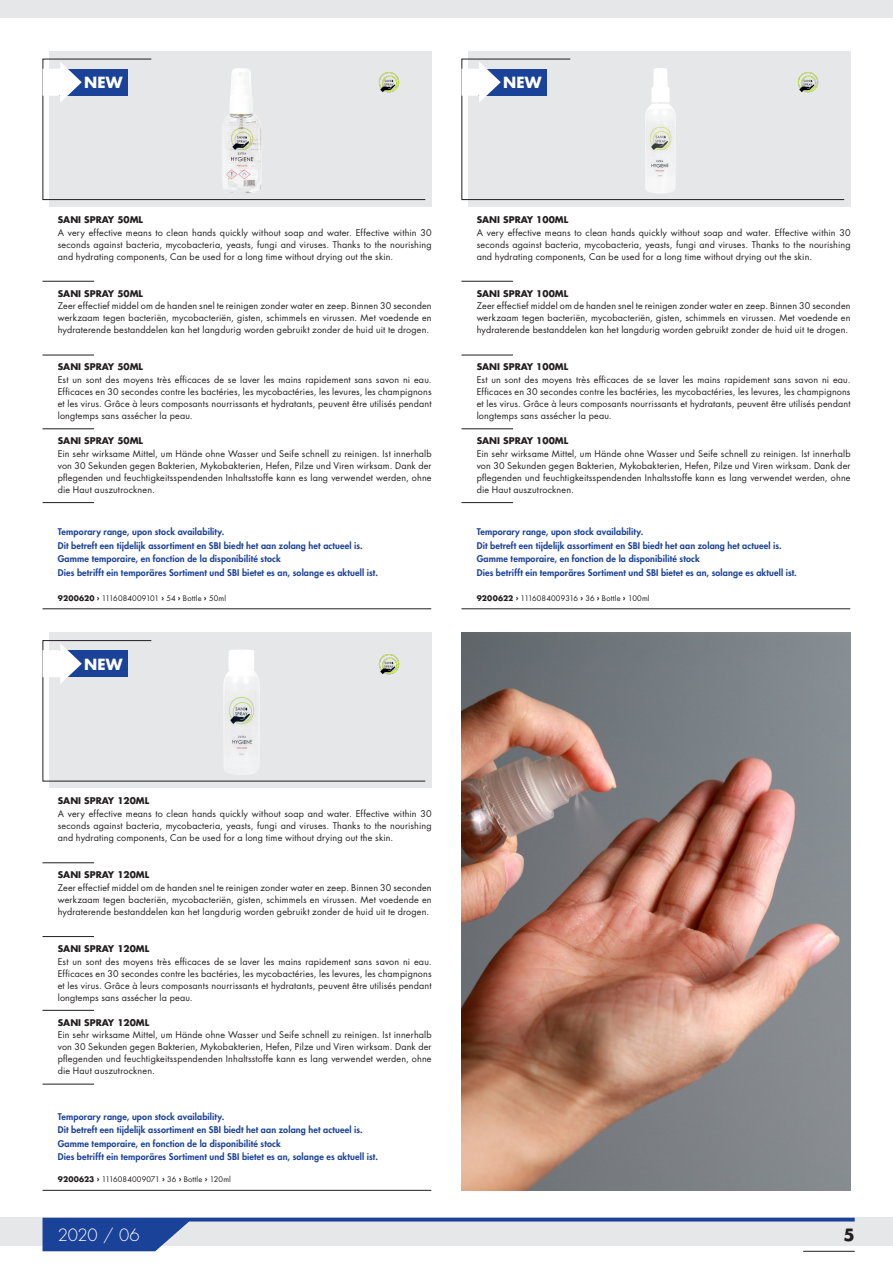
<style>
.page{position:relative;width:893px;height:1263px;background:#fff}
.page>*{position:absolute;margin:0;border:0;box-sizing:border-box;transform-origin:0 0}
.t1{font:300 16.5px "Futura Std";letter-spacing:-.015em;color:#fff}
.t2{font:700 16.5px "Futura Std";color:#231f20}
.t3{font:700 15px "Futura Std";letter-spacing:.01em;color:#fff}
._03_Beschrijving_tek{font:9px/12px "Futura Std";letter-spacing:.02em;color:#231f20;text-align:justify}
._03_Beschrijving_tek-2{font:800 9px "Futura Std";letter-spacing:.015em;color:#1b4299}
.t4{font:700 9px "Futura Std";color:#231f20}
._03_Beschrijving_tek-3{font:7.5px "Futura Std";letter-spacing:.015em;color:#231f20}
.s1{font-weight:700}
</style>
<div class="page">
<div style="left:0;top:1218px;width:893px;height:28px;background:#e6e7e9"></div>
<div style="left:0;top:0;width:893px;height:17px;background:#e6e7e9"></div>
<svg style="left:43px;top:1218px;width:812px;height:33px"></svg>
<hr style="left:803px;top:1251px;width:52px;height:1px;background:#231f20">
<div style="left:49px;top:51px;width:383px;height:155px;background:#e6e7e9"></div>
<svg style="left:42px;top:58px;width:384px;height:142px"></svg>
<hr style="left:43px;top:608px;width:388px;height:1px;background:#231f20">
<hr style="left:43px;top:281px;width:51px;height:1px;background:#231f20">
<hr style="left:43px;top:355px;width:51px;height:1px;background:#231f20">
<hr style="left:43px;top:428px;width:51px;height:1px;background:#231f20">
<hr style="left:43px;top:502px;width:51px;height:1px;background:#231f20">
<img style="left:222px;top:68px;width:40px;height:125px">
<img style="left:376px;top:69px;width:27px;height:27px">
<div style="left:59px;top:69px;width:69px;height:27px;background:#1b4299"></div>
<svg style="left:43px;top:62px;width:39px;height:41px"></svg>
<div style="left:468px;top:51px;width:383px;height:155px;background:#e6e7e9"></div>
<svg style="left:461px;top:58px;width:384px;height:142px"></svg>
<hr style="left:461px;top:608px;width:389px;height:1px;background:#231f20">
<hr style="left:461px;top:281px;width:52px;height:1px;background:#231f20">
<hr style="left:461px;top:355px;width:52px;height:1px;background:#231f20">
<hr style="left:461px;top:428px;width:52px;height:1px;background:#231f20">
<hr style="left:461px;top:502px;width:52px;height:1px;background:#231f20">
<img style="left:645px;top:68px;width:31px;height:125px">
<img style="left:795px;top:69px;width:27px;height:27px">
<div style="left:478px;top:69px;width:69px;height:27px;background:#1b4299"></div>
<svg style="left:461px;top:62px;width:40px;height:41px"></svg>
<div style="left:49px;top:632px;width:383px;height:155px;background:#e6e7e9"></div>
<svg style="left:42px;top:640px;width:384px;height:142px"></svg>
<hr style="left:43px;top:1190px;width:388px;height:1px;background:#231f20">
<hr style="left:43px;top:862px;width:51px;height:1px;background:#231f20">
<hr style="left:43px;top:936px;width:51px;height:1px;background:#231f20">
<hr style="left:43px;top:1010px;width:51px;height:1px;background:#231f20">
<hr style="left:43px;top:1084px;width:51px;height:1px;background:#231f20">
<img style="left:223px;top:649px;width:37px;height:126px">
<img style="left:376px;top:650px;width:27px;height:27px">
<div style="left:59px;top:650px;width:69px;height:27px;background:#1b4299"></div>
<svg style="left:43px;top:643px;width:39px;height:41px"></svg>
<img style="left:461px;top:632px;width:389px;height:559px">
<p class="t3" style="left:84px;top:73px;width:40px">NEW</p>
<p class="t3" style="left:503px;top:73px;width:40px">NEW</p>
<p class="t4" style="left:58px;top:213px;width:87px">SANI SPRAY 50ML</p>
<p class="t4" style="left:477px;top:213px;width:93px">SANI SPRAY 100ML</p>
<p class="_03_Beschrijving_tek" style="left:58px;top:226px;width:375px">A very effective means to clean hands quickly without soap and water. Effective within 30 seconds against bacteria, mycobacteria, yeasts, fungi and viruses. Thanks to the nourishing and hydrating components, Can be used for a long time without drying out the skin.</p>
<p class="_03_Beschrijving_tek" style="left:477px;top:226px;width:375px">A very effective means to clean hands quickly without soap and water. Effective within 30 seconds against bacteria, mycobacteria, yeasts, fungi and viruses. Thanks to the nourishing and hydrating components, Can be used for a long time without drying out the skin.</p>
<p class="t4" style="left:58px;top:287px;width:87px">SANI SPRAY 50ML</p>
<p class="t4" style="left:477px;top:287px;width:93px">SANI SPRAY 100ML</p>
<p class="_03_Beschrijving_tek" style="left:58px;top:300px;width:375px">Zeer effectief middel om de handen snel te reinigen zonder water en zeep. Binnen 30 seconden werkzaam tegen bacteriën, mycobacteriën, gisten, schimmels en virussen. Met voedende en hydraterende bestanddelen kan het langdurig worden gebruikt zonder de huid uit te drogen.</p>
<p class="_03_Beschrijving_tek" style="left:477px;top:300px;width:375px">Zeer effectief middel om de handen snel te reinigen zonder water en zeep. Binnen 30 seconden werkzaam tegen bacteriën, mycobacteriën, gisten, schimmels en virussen. Met voedende en hydraterende bestanddelen kan het langdurig worden gebruikt zonder de huid uit te drogen.</p>
<p class="t4" style="left:58px;top:361px;width:87px">SANI SPRAY 50ML</p>
<p class="t4" style="left:477px;top:361px;width:93px">SANI SPRAY 100ML</p>
<p class="_03_Beschrijving_tek" style="left:58px;top:374px;width:375px">Est un sont des moyens très efficaces de se laver les mains rapidement sans savon ni eau.<br>Efficaces en 30 secondes contre les bactéries, les mycobactéries, les levures, les champignons et les virus. Grâce à leurs composants nourrissants et hydratants, peuvent être utilisés pendant longtemps sans assécher la peau.</p>
<p class="_03_Beschrijving_tek" style="left:477px;top:374px;width:375px">Est un sont des moyens très efficaces de se laver les mains rapidement sans savon ni eau.<br>Efficaces en 30 secondes contre les bactéries, les mycobactéries, les levures, les champignons et les virus. Grâce à leurs composants nourrissants et hydratants, peuvent être utilisés pendant longtemps sans assécher la peau.</p>
<p class="t4" style="left:58px;top:435px;width:87px">SANI SPRAY 50ML</p>
<p class="t4" style="left:477px;top:435px;width:93px">SANI SPRAY 100ML</p>
<p class="_03_Beschrijving_tek" style="left:58px;top:448px;width:375px">Ein sehr wirksame Mittel, um Hände ohne Wasser und Seife schnell zu reinigen. Ist innerhalb von 30 Sekunden gegen Bakterien, Mykobakterien, Hefen, Pilze und Viren wirksam. Dank der pflegenden und feuchtigkeitsspendenden Inhaltsstoffe kann es lang verwendet werden, ohne die Haut auszutrocknen.</p>
<p class="_03_Beschrijving_tek" style="left:477px;top:448px;width:375px">Ein sehr wirksame Mittel, um Hände ohne Wasser und Seife schnell zu reinigen. Ist innerhalb von 30 Sekunden gegen Bakterien, Mykobakterien, Hefen, Pilze und Viren wirksam. Dank der pflegenden und feuchtigkeitsspendenden Inhaltsstoffe kann es lang verwendet werden, ohne die Haut auszutrocknen.</p>
<p class="_03_Beschrijving_tek-2" style="left:58px;top:526px;width:168px">Temporary range, upon stock availability.</p>
<p class="_03_Beschrijving_tek-2" style="left:58px;top:540px;width:307px">Dit betreft een tijdelijk assortiment en SBI biedt het aan zolang het actueel is.</p>
<p class="_03_Beschrijving_tek-2" style="left:58px;top:553px;width:225px">Gamme temporaire, en fonction de la disponibilité stock</p>
<p class="_03_Beschrijving_tek-2" style="left:58px;top:567px;width:322px">Dies betrifft ein temporäres Sortiment und SBI bietet es an, solange es aktuell ist.</p>
<p class="_03_Beschrijving_tek-2" style="left:477px;top:526px;width:168px">Temporary range, upon stock availability.</p>
<p class="_03_Beschrijving_tek-2" style="left:477px;top:540px;width:307px">Dit betreft een tijdelijk assortiment en SBI biedt het aan zolang het actueel is.</p>
<p class="_03_Beschrijving_tek-2" style="left:477px;top:553px;width:225px">Gamme temporaire, en fonction de la disponibilité stock</p>
<p class="_03_Beschrijving_tek-2" style="left:477px;top:567px;width:322px">Dies betrifft ein temporäres Sortiment und SBI bietet es an, solange es aktuell ist.</p>
<p class="_03_Beschrijving_tek-3" style="left:58px;top:593px;width:170px"><span class="s1">9200620 ›</span> 1116084009101 <span class="s1">›</span> 54 <span class="s1">›</span> Bottle <span class="s1">›</span> 50ml</p>
<p class="_03_Beschrijving_tek-3" style="left:477px;top:593px;width:174px"><span class="s1">9200622 ›</span> 1116084009316 <span class="s1">›</span> 36 <span class="s1">›</span> Bottle <span class="s1">›</span> 100ml</p>
<p class="t3" style="left:84px;top:654px;width:40px">NEW</p>
<p class="t4" style="left:58px;top:795px;width:93px">SANI SPRAY 120ML</p>
<p class="_03_Beschrijving_tek" style="left:58px;top:808px;width:375px">A very effective means to clean hands quickly without soap and water. Effective within 30 seconds against bacteria, mycobacteria, yeasts, fungi and viruses. Thanks to the nourishing and hydrating components, Can be used for a long time without drying out the skin.</p>
<p class="t4" style="left:58px;top:869px;width:93px">SANI SPRAY 120ML</p>
<p class="_03_Beschrijving_tek" style="left:58px;top:882px;width:375px">Zeer effectief middel om de handen snel te reinigen zonder water en zeep. Binnen 30 seconden werkzaam tegen bacteriën, mycobacteriën, gisten, schimmels en virussen. Met voedende en hydraterende bestanddelen kan het langdurig worden gebruikt zonder de huid uit te drogen.</p>
<p class="t4" style="left:58px;top:942px;width:93px">SANI SPRAY 120ML</p>
<p class="_03_Beschrijving_tek" style="left:58px;top:955px;width:375px">Est un sont des moyens très efficaces de se laver les mains rapidement sans savon ni eau.<br>Efficaces en 30 secondes contre les bactéries, les mycobactéries, les levures, les champignons et les virus. Grâce à leurs composants nourrissants et hydratants, peuvent être utilisés pendant longtemps sans assécher la peau.</p>
<p class="t4" style="left:58px;top:1016px;width:93px">SANI SPRAY 120ML</p>
<p class="_03_Beschrijving_tek" style="left:58px;top:1029px;width:375px">Ein sehr wirksame Mittel, um Hände ohne Wasser und Seife schnell zu reinigen. Ist innerhalb von 30 Sekunden gegen Bakterien, Mykobakterien, Hefen, Pilze und Viren wirksam. Dank der pflegenden und feuchtigkeitsspendenden Inhaltsstoffe kann es lang verwendet werden, ohne die Haut auszutrocknen.</p>
<p class="_03_Beschrijving_tek-2" style="left:58px;top:1111px;width:168px">Temporary range, upon stock availability.</p>
<p class="_03_Beschrijving_tek-2" style="left:58px;top:1124px;width:307px">Dit betreft een tijdelijk assortiment en SBI biedt het aan zolang het actueel is.</p>
<p class="_03_Beschrijving_tek-2" style="left:58px;top:1138px;width:225px">Gamme temporaire, en fonction de la disponibilité stock</p>
<p class="_03_Beschrijving_tek-2" style="left:58px;top:1151px;width:322px">Dies betrifft ein temporäres Sortiment und SBI bietet es an, solange es aktuell ist.</p>
<p class="_03_Beschrijving_tek-3" style="left:58px;top:1174px;width:175px"><span class="s1">9200623 ›</span> 1116084009071 <span class="s1">›</span> 36 <span class="s1">›</span> Bottle <span class="s1">›</span> 120ml</p>
<h1 class="t1" style="left:58px;top:1225px;width:84px">2020 / 06</h1>
<h1 class="t2" style="left:843px;top:1224px;width:13px">5</h1>
</div>
